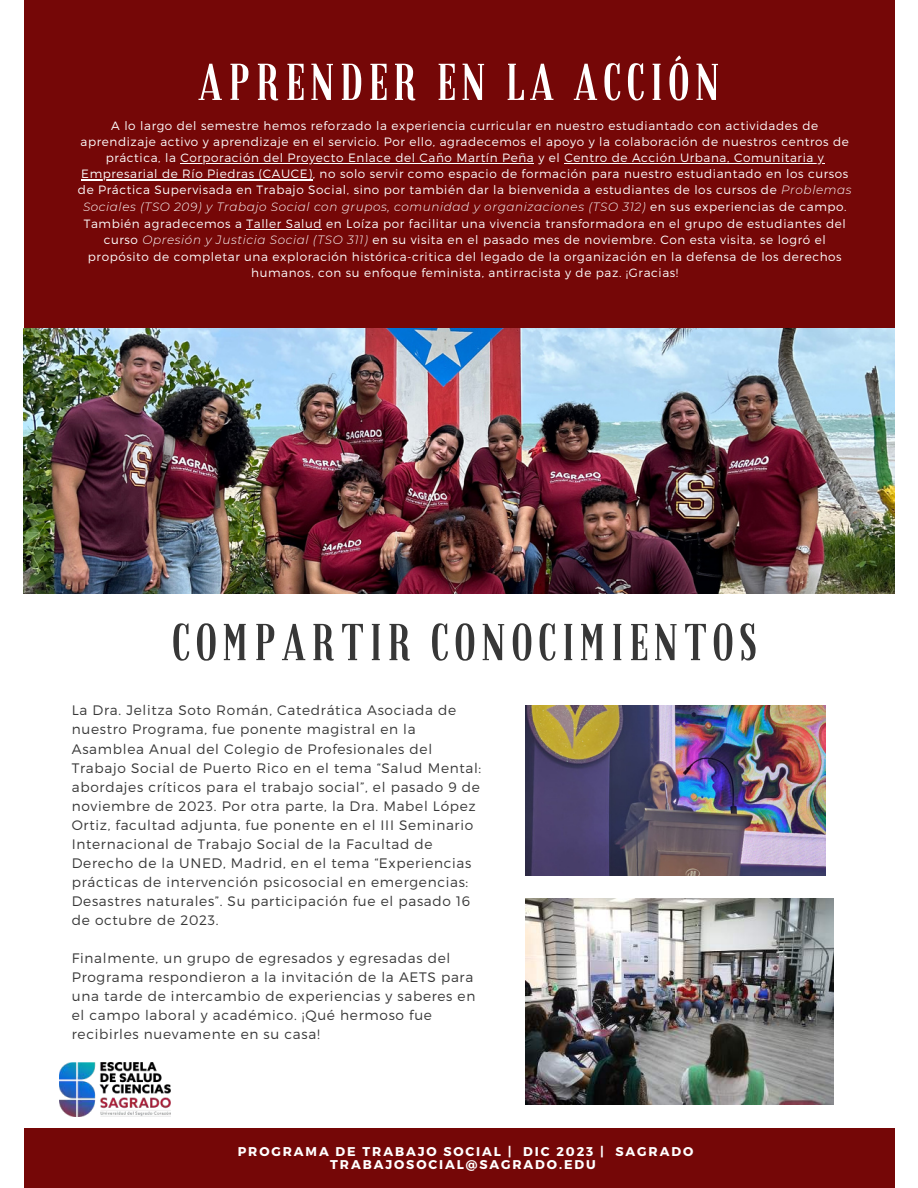
<style>
.page{position:relative;width:918px;height:1188px;background:#fff}
.page>*{position:absolute;margin:0;border:0;box-sizing:border-box;transform-origin:0 0}
.t1{font:50.85px "Granaina limpia";letter-spacing:.1em;color:#373737}
.t2{font:50.85px "Granaina limpia";letter-spacing:.1em;color:#fff}
.t3{font:300 13.8px/19px "Montserrat";letter-spacing:.05em;color:#373737}
.t4{font:700 12.75px/12.8px "Montserrat";letter-spacing:.15em;color:#fff;text-align:center}
.t5{font:300 12px/16.4px "Montserrat";letter-spacing:.05em;color:#fff;text-align:center}
.s1{font-style:italic}
</style>
<div class="page">
<div style="left:24px;top:0;width:870px;height:349px;background:#750707"></div>
<img style="left:24px;top:328px;width:871px;height:266px">
<img style="left:525px;top:705px;width:301px;height:170px">
<div style="left:24px;top:1128px;width:870px;height:60px;background:#750707"></div>
<img style="left:525px;top:898px;width:309px;height:206px">
<img style="left:60px;top:1062px;width:110px;height:54px">
<hr style="left:180px;top:163px;width:354px;height:1px;background:#fff">
<hr style="left:564px;top:163px;width:261px;height:1px;background:#fff">
<hr style="left:81px;top:179px;width:232px;height:1px;background:#fff">
<hr style="left:247px;top:229px;width:75px;height:1px;background:#fff">
<h1 class="t2" style="left:198px;top:54px;width:523px">APRENDER EN LA ACCIÓN</h1>
<p class="t5" style="left:78px;top:118px;width:775px">A lo largo del semestre hemos reforzado la experiencia curricular en nuestro estudiantado con actividades de aprendizaje activo y aprendizaje en el servicio. Por ello, agradecemos el apoyo y la colaboración de nuestros centros de práctica, la Corporación del Proyecto Enlace del Caño Martín Peña y el Centro de Acción Urbana, Comunitaria y Empresarial de Río Piedras (CAUCE), no solo servir como espacio de formación para nuestro estudiantado en los cursos de Práctica Supervisada en Trabajo Social, sino por también dar la bienvenida a estudiantes de los cursos de <span class="s1">Problemas Sociales (TSO 209) y Trabajo Social con grupos, comunidad y organizaciones (TSO 312)</span> en sus experiencias de campo.<br>También agradecemos a Taller Salud en Loíza por facilitar una vivencia transformadora en el grupo de estudiantes del curso <span class="s1">Opresión y Justicia Social (TSO 311)</span> en su visita en el pasado mes de noviembre. Con esta visita, se logró el propósito de completar una exploración histórica-critica del legado de la organización en la defensa de los derechos humanos, con su enfoque feminista, antirracista y de paz. ¡Gracias!</p>
<h1 class="t1" style="left:172px;top:614px;width:586px">COMPARTIR CONOCIMIENTOS</h1>
<p class="t3" style="left:72px;top:701px;width:411px">La Dra. Jelitza Soto Román, Catedrática Asociada de nuestro Programa, fue ponente magistral en la Asamblea Anual del Colegio de Profesionales del Trabajo Social de Puerto Rico en el tema “Salud Mental: abordajes críticos para el trabajo social”, el pasado 9 de noviembre de 2023. Por otra parte, la Dra. Mabel López Ortiz, facultad adjunta, fue ponente en el III Seminario Internacional de Trabajo Social de la Facultad de Derecho de la UNED, Madrid, en el tema “Experiencias prácticas de intervención psicosocial en emergencias:<br>Desastres naturales”. Su participación fue el pasado 16 de octubre de 2023.</p>
<p class="t3" style="left:72px;top:948px;width:405px">Finalmente, un grupo de egresados y egresadas del Programa respondieron a la invitación de la AETS para una tarde de intercambio de experiencias y saberes en el campo laboral y académico. ¡Qué hermoso fue recibirles nuevamente en su casa!</p>
<p class="t4" style="left:238px;top:1145px;width:457px">PROGRAMA DE TRABAJO SOCIAL | DIC 2023 | SAGRADO<br>TRABAJOSOCIAL@SAGRADO.EDU</p>
</div>
